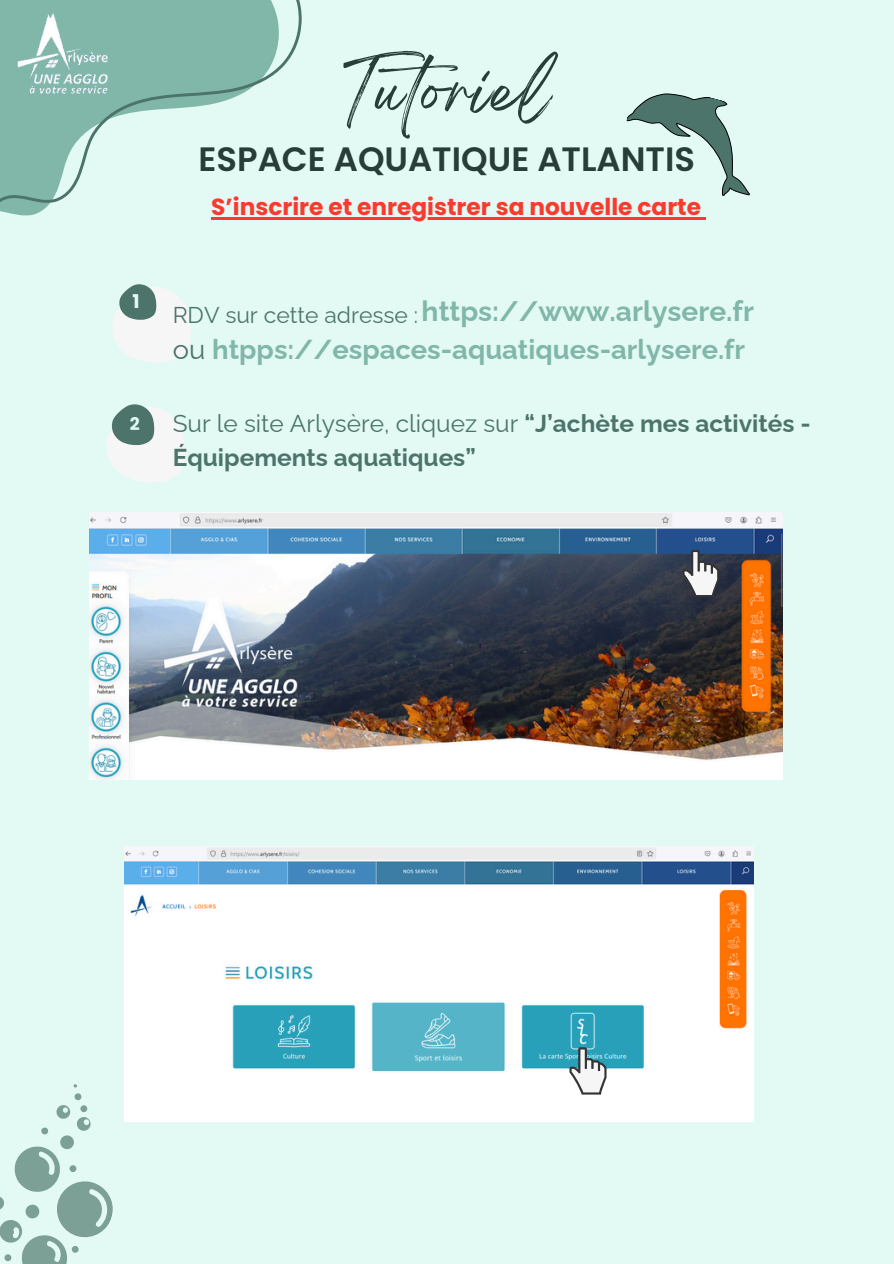
<style>
.page{position:relative;width:894px;height:1264px;background:#fff}
.page>*{position:absolute;margin:0;border:0;box-sizing:border-box;transform-origin:0 0}
.t1{font:56.7px "Breathing";color:#283d38}
.t2{font:600 33.75px "Poppins";color:#283d38}
.t3{font:700 28.2px "Raleway";color:#81b7a9}
.t4{font:700 27.3px "Raleway";color:#81b7a9}
.t5{font:700 24.45px/33.8px "Raleway";color:#4c746a}
.t6{font:700 23.25px "Poppins";color:#fa3a2f}
.t7{font:22.8px "Raleway";color:#4c746a}
.t8{font:700 19.05px "Poppins";color:#e3faf4}
.t9{font:700 17.4px "Poppins";color:#e3faf4}
.s1{font-weight:400;color:#4c746a}
.s2{font-weight:400}
</style>
<div class="page">
<div style="left:0;top:0;width:893px;height:1263px;background:#e3faf4"></div>
<svg style="left:0;top:0;width:311px;height:218px"></svg>
<svg style="left:107px;top:404px;width:78px;height:78px"></svg>
<svg style="left:626px;top:93px;width:124px;height:103px"></svg>
<svg style="left:74px;top:1092px;width:8px;height:8px"></svg>
<svg style="left:0;top:1105px;width:113px;height:158px"></svg>
<img style="left:10px;top:7px;width:115px;height:99px">
<svg style="left:112px;top:284px;width:79px;height:79px"></svg>
<img style="left:89px;top:512px;width:693px;height:267px">
<svg style="left:682px;top:550px;width:37px;height:47px;background:#838890"></svg>
<img style="left:125px;top:846px;width:628px;height:275px">
<hr style="left:211px;top:218px;width:489px;height:2px;background:#fa3a2f">
<svg style="left:569px;top:1047px;width:37px;height:47px;background:#9fbcc1"></svg>
<h5 class="t1" style="left:343px;top:74px;width:209px">Tutoriel</h5>
<p class="t2" style="left:198px;top:135px;width:497px">ESPACE AQUATIQUE ATLANTIS</p>
<p class="t6" style="left:211px;top:191px;width:491px">S’inscrire et enregistrer sa nouvelle carte</p>
<p class="t8" style="left:133px;top:288px;width:9px">1</p>
<h2 class="t3" style="left:421px;top:295px;width:334px">https://www.arlysere.fr</h2>
<p class="t7" style="left:173px;top:302px;width:247px">RDV sur cette adresse :</p>
<p class="t4" style="left:173px;top:333px;width:573px"><span class="s1">ou</span> htpps://espaces-aquatiques-arlysere.fr</p>
<p class="t9" style="left:130px;top:411px;width:11px">2</p>
<h3 class="t5" style="left:173px;top:406px;width:639px"><span class="s2">Sur le site Arlysère, cliquez sur</span> “J’achète mes activités -<br>Équipements aquatiques”</h3>
</div>
